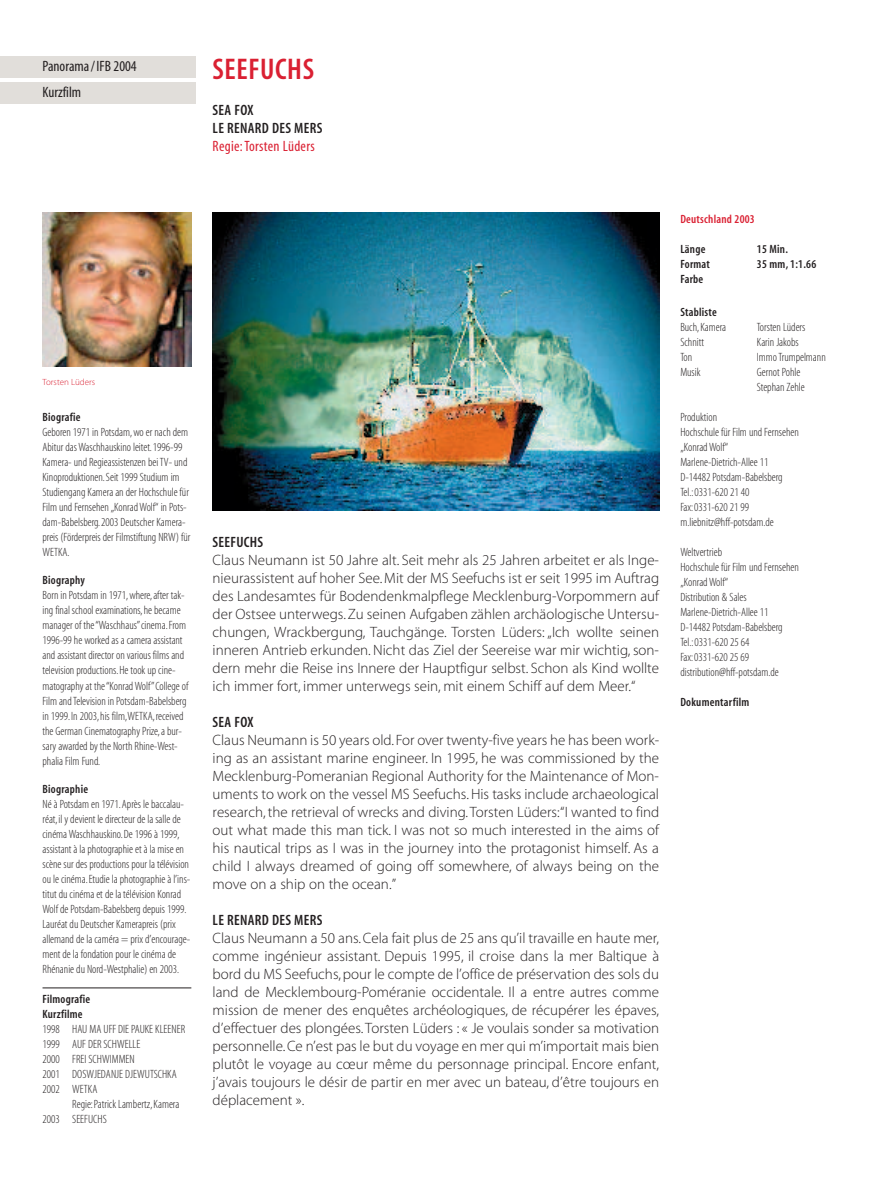
<style>
.page{position:relative;width:893px;height:1191px;background:#fff}
.page>*{position:absolute;margin:0;border:0;box-sizing:border-box;transform-origin:0 0}
.t1{font:30px "Myriad MM 565 300";letter-spacing:.02em;color:#da2032}
.t2{font:15px/18px "Myriad MM 215 600";color:#231f20;text-align:justify}
.t3{font:15px/18px "Myriad MM 565 300";letter-spacing:.02em;color:#231f20}
.t4{font:15px/25.5px "Myriad MM 400 300";color:#231f20}
.t5{font:15px "Myriad MM 400 300";letter-spacing:.02em;color:#da2032}
.t6{font:12px/15px "Myriad MM 215 300";color:#231f20}
.t7{font:12px/15px "Myriad MM 565 300";letter-spacing:.02em;color:#231f20}
.t8{font:12px "Myriad MM 565 300";letter-spacing:.02em;color:#da2032}
.t9{font:9px "Myriad MM 215 600";color:#da2032}
</style>
<div class="page">
<img style="left:0;top:56px;width:660px;height:933px">
<p class="t4" style="left:43px;top:55px;width:96px">Panorama /IFB 2004<br>Kurzfilm</p>
<h1 class="t1" style="left:213px;top:57px;width:103px">SEEFUCHS</h1>
<p class="t3" style="left:213px;top:102px;width:111px">SEA FOX<br>LE RENARD DES MERS</p>
<p class="t5" style="left:213px;top:140px;width:104px">Regie:Torsten Lüders</p>
<p class="t9" style="left:43px;top:378px;width:54px">Torsten Lüders</p>
<p class="t7" style="left:43px;top:410px;width:40px">Biografie</p>
<p class="t6" style="left:43px;top:425px;width:149px">Geboren 1971 in Potsdam,wo er nach dem Abitur das Waschhauskino leitet.1996-99<br>Kamera- und Regieassistenzen bei TV- und Kinoproduktionen.Seit 1999 Studium im Studiengang Kamera an der Hochschule für Film und Fernsehen „Konrad Wolf“ in Pots&shy;dam-Babelsberg.2003 Deutscher Kamera&shy;preis (Förderpreis der Filmstiftung NRW) für WETKA.</p>
<p class="t7" style="left:43px;top:574px;width:44px">Biography</p>
<p class="t6" style="left:43px;top:589px;width:147px">Born in Potsdam in 1971,where,after tak&shy;ing final school examinations,he became manager of the “Waschhaus”cinema.From 1996-99 he worked as a camera assistant and assistant director on various films and television productions.He took up cine&shy;matography at the “Konrad Wolf”College of Film and Television in Potsdam-Babelsberg in 1999.In 2003,his film,WETKA,received the German Cinematography Prize,a bur&shy;sary awarded by the North Rhine-West&shy;phalia Film Fund.</p>
<p class="t7" style="left:43px;top:782px;width:47px">Biographie</p>
<p class="t6" style="left:43px;top:797px;width:149px">Né à Potsdam en 1971.Après le baccalau&shy;réat,il y devient le directeur de la salle de cinéma Waschhauskino.De 1996 à 1999, assistant à la photographie et à la mise en scène sur des productions pour la télévision ou le cinéma.Etudie la photographie à l’ins&shy;titut du cinéma et de la télévision Konrad Wolf de Potsdam-Babelsberg depuis 1999.<br>Lauréat du Deutscher Kamerapreis (prix allemand de la caméra = prix d’encourage&shy;ment de la fondation pour le cinéma de Rhénanie du Nord-Westphalie) en 2003.</p>
<p class="t7" style="left:43px;top:992px;width:49px">Filmografie<br>Kurzfilme</p>
<p class="t6" style="left:43px;top:1022px;width:144px">1998 HAU MA UFF DIE PAUKE KLEENER<br>1999 AUF DER SCHWELLE<br>2000 FREI SCHWIMMEN<br>2001 DOSWJEDANJE DJEWUTSCHKA<br>2002 WETKA</p>
<p class="t6" style="left:43px;top:1097px;width:138px;text-indent:30px">Regie:Patrick Lambertz,Kamera<br>2003 SEEFUCHS</p>
<p class="t3" style="left:213px;top:534px;width:52px">SEEFUCHS</p>
<p class="t2" style="left:213px;top:552px;width:448px">Claus Neumann ist 50 Jahre alt. Seit mehr als 25 Jahren arbeitet er als Inge&shy;nieurassistent auf hoher See. Mit der MS Seefuchs ist er seit 1995 im Auftrag des Landesamtes für Bodendenkmalpflege Mecklenburg-Vorpommern auf der Ostsee unterwegs. Zu seinen Aufgaben zählen archäologische Untersu&shy;chungen, Wrackbergung, Tauchgänge. Torsten Lüders: „Ich wollte seinen inneren Antrieb erkunden. Nicht das Ziel der Seereise war mir wichtig, son&shy;dern mehr die Reise ins Innere der Hauptfigur selbst. Schon als Kind wollte ich immer fort, immer unterwegs sein, mit einem Schiff auf dem Meer.“</p>
<p class="t3" style="left:213px;top:714px;width:42px">SEA FOX</p>
<p class="t2" style="left:213px;top:732px;width:448px">Claus Neumann is 50 years old.For over twenty-five years he has been work&shy;ing as an assistant marine engineer. In 1995, he was commissioned by the Mecklenburg-Pomeranian Regional Authority for the Maintenance of Mon&shy;uments to work on the vessel MS Seefuchs. His tasks include archaeological research, the retrieval of wrecks and diving.Torsten Lüders:“I wanted to find out what made this man tick. I was not so much interested in the aims of his nautical trips as I was in the journey into the protagonist himself. As a child I always dreamed of going off somewhere, of always being on the move on a ship on the ocean.”</p>
<p class="t3" style="left:213px;top:912px;width:111px">LE RENARD DES MERS</p>
<p class="t2" style="left:213px;top:930px;width:448px">Claus Neumann a 50 ans. Cela fait plus de 25 ans qu’il travaille en haute mer, comme ingénieur assistant. Depuis 1995, il croise dans la mer Baltique à bord du MS Seefuchs, pour le compte de l’office de préservation des sols du land de Mecklembourg-Poméranie occidentale. Il a entre autres comme mission de mener des enquêtes archéologiques, de récupérer les épaves, d’effectuer des plongées. Torsten Lüders : « Je voulais sonder sa motivation personnelle.Ce n’est pas le but du voyage en mer qui m’importait mais bien plutôt le voyage au cœur même du personnage principal. Encore enfant, j’avais toujours le désir de partir en mer avec un bateau, d’être toujours en déplacement ».</p>
<p class="t8" style="left:680px;top:214px;width:76px">Deutschland 2003</p>
<p class="t7" style="left:680px;top:243px;width:27px">Länge</p>
<p class="t7" style="left:757px;top:243px;width:33px">15 Min.</p>
<p class="t7" style="left:680px;top:258px;width:31px">Format</p>
<p class="t7" style="left:757px;top:258px;width:61px">35 mm, 1:1.66</p>
<p class="t7" style="left:680px;top:273px;width:24px">Farbe</p>
<p class="t7" style="left:680px;top:306px;width:38px">Stabliste</p>
<p class="t6" style="left:680px;top:321px;width:47px">Buch,Kamera</p>
<p class="t6" style="left:757px;top:321px;width:50px">Torsten Lüders</p>
<p class="t6" style="left:680px;top:336px;width:25px">Schnitt</p>
<p class="t6" style="left:757px;top:336px;width:43px">Karin Jakobs</p>
<p class="t6" style="left:680px;top:351px;width:13px">Ton</p>
<p class="t6" style="left:757px;top:351px;width:70px">Immo Trumpelmann</p>
<p class="t6" style="left:680px;top:366px;width:22px">Musik</p>
<p class="t6" style="left:757px;top:366px;width:49px">Gernot Pohle<br>Stephan Zehle</p>
<p class="t6" style="left:680px;top:411px;width:120px">Produktion<br>Hochschule für Film und Fernsehen „Konrad Wolf“<br>Marlene-Dietrich-Allee 11<br>D-14482 Potsdam-Babelsberg<br>Tel.:0331-620 21 40<br>Fax:0331-620 21 99 m.liebnitz@hff-potsdam.de</p>
<p class="t6" style="left:680px;top:546px;width:120px">Weltvertrieb<br>Hochschule für Film und Fernsehen „Konrad Wolf“<br>Distribution &amp; Sales<br>Marlene-Dietrich-Allee 11<br>D-14482 Potsdam-Babelsberg<br>Tel.:0331-620 25 64<br>Fax:0331-620 25 69 distribution@hff-potsdam.de</p>
<p class="t7" style="left:680px;top:696px;width:70px">Dokumentarfilm</p>
</div>
